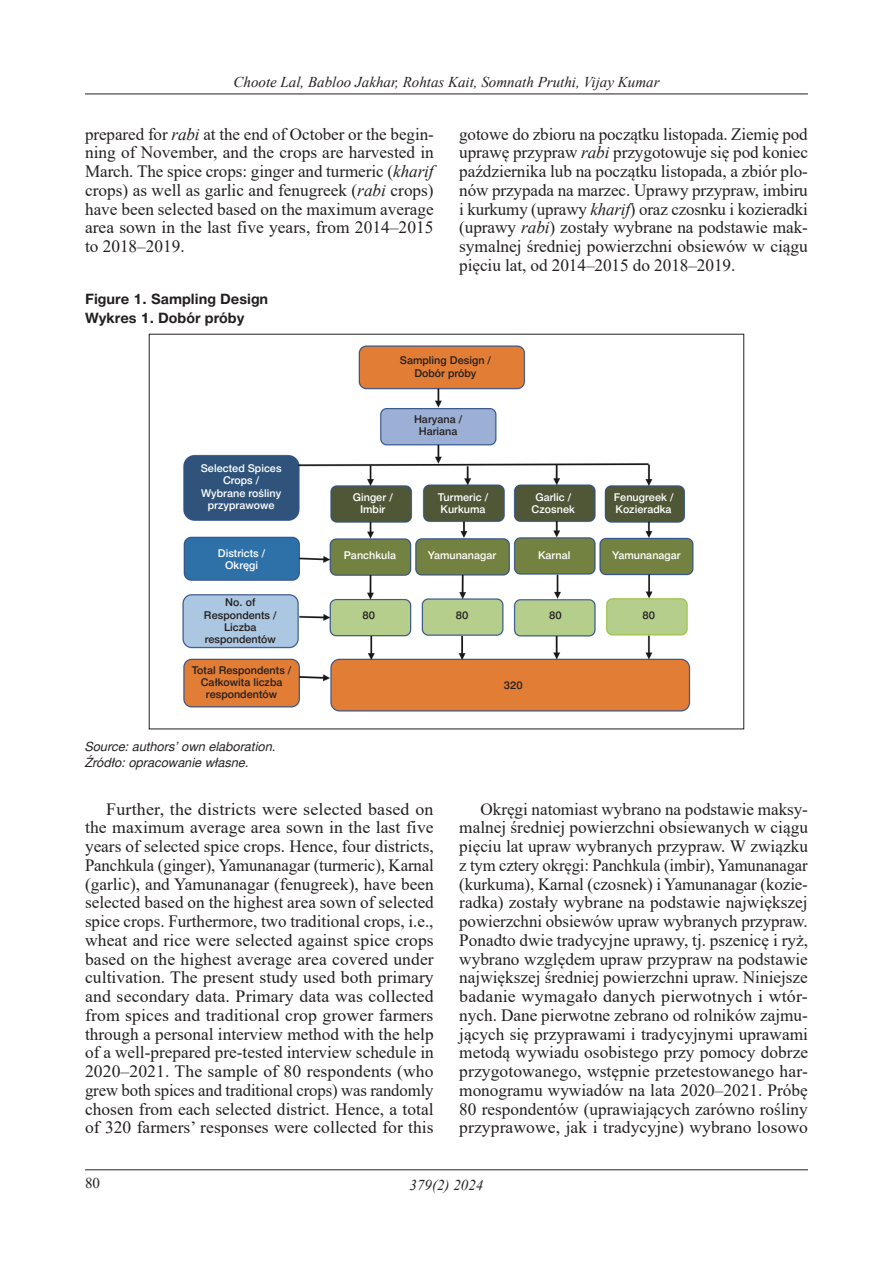
<style>
.page{position:relative;width:893px;height:1263px;background:#fff}
.page>*{position:absolute;margin:0;border:0;box-sizing:border-box;transform-origin:0 0}
.TEKST_ANG{font:17.25px/18.8px "Times New Roman";letter-spacing:.005em;color:#231f20;text-align:justify;scale:1.04 1}
.Tekst_pl{font:17.25px/18.8px "Times New Roman";letter-spacing:.005em;color:#231f20;text-align:justify}
._1_AKAPIT_Tekst_pl{font:17.25px/18.8px "Times New Roman";letter-spacing:-.005em;color:#231f20;text-align:justify}
._1_akapit_TEKST_ANG{font:17.25px/18.8px "Times New Roman";color:#231f20;text-align:justify}
.t1{font:italic 15px "Times New Roman";color:#231f20}
.t2{font:15px "Times New Roman";color:#231f20}
.Grafika_tytul{font:700 14.25px "Switzer TTEFN";color:#231f20}
.Źrodło_grafika{font:italic 12.75px/15.8px "Switzer TTEFN";color:#231f20}
.obrazek_2{font:10.65px/12.3px "Switzer TTEFN Medium";color:#fff;text-align:center}
.obrazek_2-2{font:10.65px/12.3px "Switzer TTEFN Medium";color:#231f20;text-align:center}
.s1{font-style:italic}
</style>
<div class="page">
<hr style="left:85px;top:94px;width:723px;height:1px;background:#231f20">
<hr style="left:85px;top:1169px;width:723px;height:1px;background:#231f20">
<img style="left:182px;top:345px;width:512px;height:367px">
<p class="t1" style="left:233px;top:72px;width:427px">Choote Lal, Babloo Jakhar, Rohtas Kait, Somnath Pruthi, Vijay Kumar</p>
<p class="_1_akapit_TEKST_ANG" style="left:85px;top:124px;width:350px">prepared for <span class="s1">rabi</span> at the end of October or the begin&shy;ning of November, and the crops are harvested in March. The spice crops: ginger and turmeric (<span class="s1">kharif </span>crops) as well as garlic and fenugreek (<span class="s1">rabi</span> crops) have been selected based on the maximum average area sown in the last five years, from 2014–2015 to 2018–2019.</p>
<p class="Grafika_tytul" style="left:85px;top:290px;width:185px">Figure 1. Sampling Design</p>
<p class="Grafika_tytul" style="left:85px;top:309px;width:161px">Wykres 1. Dobór próby</p>
<p class="_1_AKAPIT_Tekst_pl" style="left:459px;top:124px;width:350px">gotowe do zbioru na początku listopada. Ziemię pod uprawę przypraw <span class="s1">rabi</span> przygotowuje się pod koniec października lub na początku listopada, a zbiór plo&shy;nów przypada na marzec. Uprawy przypraw, imbiru i kurkumy (uprawy <span class="s1">kharif</span>) oraz czosnku i kozieradki (uprawy <span class="s1">rabi</span>) zostały wybrane na podstawie mak&shy;symalnej średniej powierzchni obsiewów w ciągu pięciu lat, od 2014–2015 do 2018–2019.</p>
<p class="obrazek_2" style="left:201px;top:462px;width:82px">Selected Spices<br>Crops /</p>
<p class="obrazek_2" style="left:201px;top:487px;width:82px">Wybrane rośliny przyprawowe</p>
<p class="obrazek_2" style="left:218px;top:547px;width:49px">Districts /</p>
<p class="obrazek_2" style="left:225px;top:560px;width:34px">Okręgi</p>
<p class="obrazek_2-2" style="left:204px;top:597px;width:74px">No. of<br>Respondents /</p>
<p class="obrazek_2-2" style="left:205px;top:621px;width:73px">Liczba respondentów</p>
<p class="obrazek_2-2" style="left:192px;top:664px;width:101px">Total Respondents /</p>
<p class="obrazek_2-2" style="left:201px;top:676px;width:83px">Całkowita liczba respondentów</p>
<p class="Źrodło_grafika" style="left:85px;top:739px;width:192px">Source: authors’ own elaboration.<br>Źródło: opracowanie własne.</p>
<p class="obrazek_2-2" style="left:400px;top:354px;width:93px">Sampling Design /</p>
<p class="obrazek_2-2" style="left:414px;top:368px;width:64px">Dobór próby</p>
<p class="obrazek_2-2" style="left:414px;top:413px;width:50px">Haryana /</p>
<p class="obrazek_2-2" style="left:419px;top:426px;width:40px">Hariana</p>
<p class="obrazek_2" style="left:353px;top:491px;width:42px">Ginger /<br>Imbir</p>
<p class="obrazek_2" style="left:438px;top:491px;width:52px;text-align:left">Turmeric /<br>Kurkuma</p>
<p class="obrazek_2" style="left:532px;top:491px;width:45px">Garlic /<br>Czosnek</p>
<p class="obrazek_2" style="left:614px;top:491px;width:61px;text-align:left">Fenugreek /<br>Kozieradka</p>
<p class="obrazek_2" style="left:344px;top:549px;width:54px">Panchkula</p>
<p class="obrazek_2" style="left:428px;top:549px;width:70px">Yamunanagar</p>
<p class="obrazek_2" style="left:538px;top:549px;width:34px">Karnal</p>
<p class="obrazek_2" style="left:612px;top:549px;width:70px">Yamunanagar</p>
<p class="obrazek_2-2" style="left:363px;top:609px;width:14px">80</p>
<p class="obrazek_2-2" style="left:456px;top:609px;width:14px">80</p>
<p class="obrazek_2-2" style="left:549px;top:609px;width:14px">80</p>
<p class="obrazek_2-2" style="left:642px;top:609px;width:14px">80</p>
<p class="obrazek_2-2" style="left:504px;top:679px;width:20px">320</p>
<p class="TEKST_ANG" style="left:85px;top:799px;width:337px;text-indent:21px">Further, the districts were selected based on the maximum average area sown in the last five years of selected spice crops. Hence, four districts, Panchkula (ginger), Yamunanagar (turmeric), Karnal (garlic), and Yamunanagar (fenugreek), have been selected based on the highest area sown of selected spice crops. Furthermore, two traditional crops, i.e., wheat and rice were selected against spice crops based on the highest average area covered under cultivation. The present study used both primary and secondary data. Primary data was collected from spices and traditional crop grower farmers through a personal interview method with the help of a well-prepared pre-tested interview schedule in 2020–2021. The sample of 80 respondents (who grew both spices and traditional crops) was randomly chosen from each selected district. Hence, a total of 320 farmers’ responses were collected for this</p>
<p class="Tekst_pl" style="left:459px;top:799px;width:350px;text-indent:21px">Okręgi natomiast wybrano na podstawie maksy&shy;malnej średniej powierzchni obsiewanych w ciągu pięciu lat upraw wybranych przypraw. W związku z tym cztery okręgi: Panchkula (imbir), Yamunanagar (kurkuma), Karnal (czosnek) i Yamunanagar (kozie&shy;radka) zostały wybrane na podstawie największej powierzchni obsiewów upraw wybranych przypraw.<br>Ponadto dwie tradycyjne uprawy, tj. pszenicę i ryż, wybrano względem upraw przypraw na podstawie największej średniej powierzchni upraw. Niniejsze badanie wymagało danych pierwotnych i wtór&shy;nych. Dane pierwotne zebrano od rolników zajmu&shy;jących się przyprawami i tradycyjnymi uprawami metodą wywiadu osobistego przy pomocy dobrze przygotowanego, wstępnie przetestowanego har&shy;monogramu wywiadów na lata 2020–2021. Próbę 80 respondentów (uprawiających zarówno rośliny przyprawowe, jak i tradycyjne) wybrano losowo</p>
<p class="t2" style="left:85px;top:1173px;width:16px">80</p>
<p class="t1" style="left:410px;top:1174px;width:75px">379(2) 2024</p>
</div>
